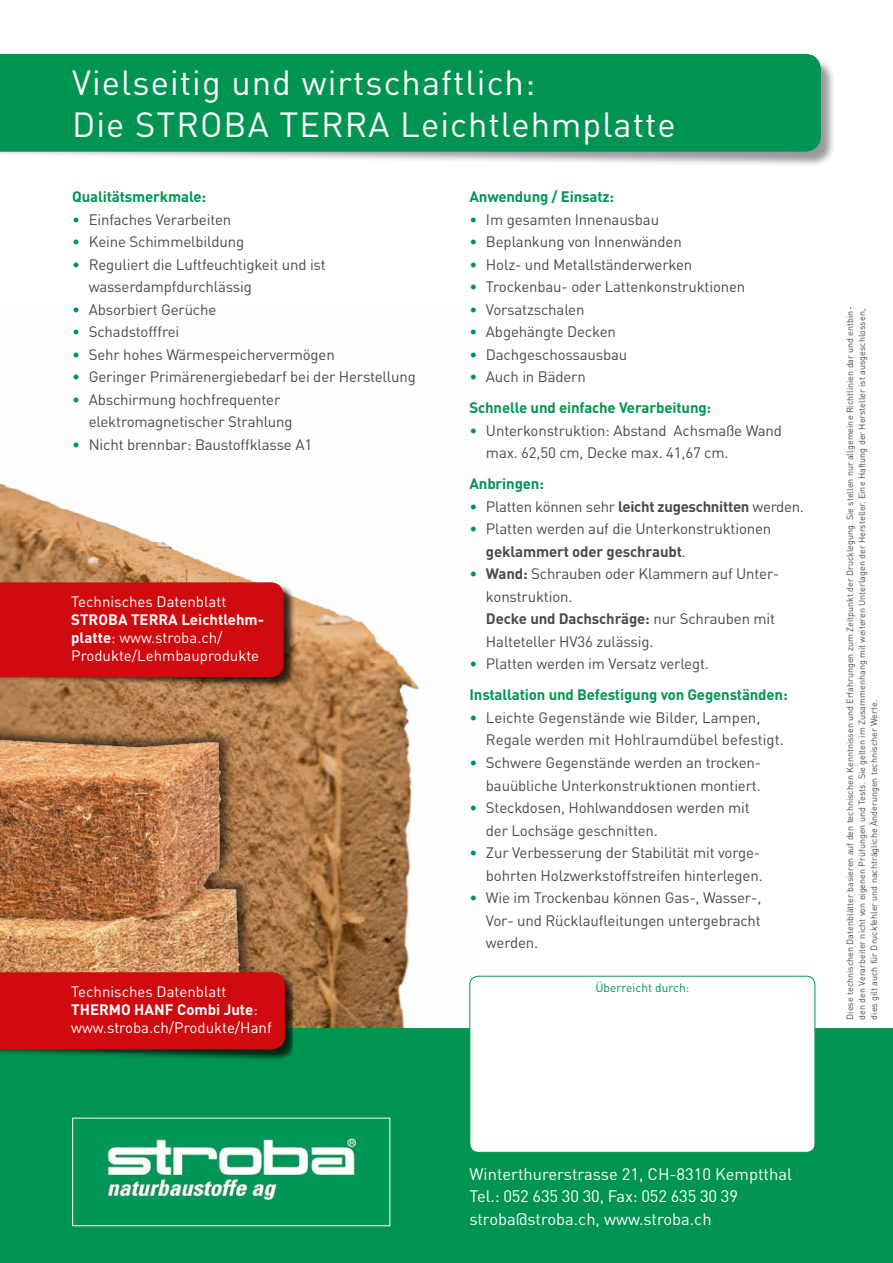
<style>
.page{position:relative;width:893px;height:1263px;background:#fff}
.page>*{position:absolute;margin:0;border:0;box-sizing:border-box;transform-origin:0 0}
.t1{font:34.5px/41.4px "DIN Pro";letter-spacing:.03em;color:#fff}
.t2{font:16.5px/22.5px "DIN Pro";color:#fff}
.t3{font:15px/22.5px "DIN Pro";letter-spacing:-.01em;color:#4a4a49}
.t4{font:700 15px/31px "DIN Pro";letter-spacing:-.01em;color:#009453}
.t5{font:15px/18px "DIN Pro";color:#fff}
.t6{font:12px "DIN Pro";color:#009453}
.t7{font:9px/12px "DIN Pro";color:#4a4a49}
.s1{color:#009453}
.s2{font-weight:700}
.s3{font-weight:400}
.s4{font-weight:400;color:#4a4a49}
</style>
<div class="page">
<img style="left:0;top:483px;width:478px;height:546px">
<hr style="left:892px;top:839px;width:1px;height:424px;background:#009453">
<div style="left:0;top:1029px;width:893px;height:234px;background:#009453"></div>
<div style="left:0;top:57px;width:836px;height:111px;background:#000;opacity:.4"></div>
<div style="left:0;top:54px;width:821px;height:98px;background:#009453"></div>
<img style="left:107px;top:1136px;width:250px;height:66px">
<div style="left:470px;top:976px;width:345px;height:176px;background:#fff;border-radius:9px"></div>
<div style="left:469px;top:976px;width:346px;height:177px;border:1px solid #009453;border-radius:9px"></div>
<img style="left:0;top:697px;width:271px;height:275px">
<div style="left:0;top:974px;width:293px;height:87px;background:#000;opacity:.75"></div>
<div style="left:0;top:972px;width:285px;height:77px;background:#cf0b10"></div>
<div style="left:0;top:584px;width:295px;height:105px;background:#000;opacity:.75"></div>
<div style="left:0;top:582px;width:283px;height:95px;background:#cf0b10"></div>
<h1 class="t1" style="left:72px;top:61px;width:605px">Vielseitig und wirtschaftlich:<br>Die STROBA TERRA Leichtlehmplatte</h1>
<p class="t4" style="left:72px;top:181px;width:135px">Qualitätsmerkmale:</p>
<p class="t3" style="left:72px;top:208px;width:161px"><span class="s1">•</span> Einfaches Verarbeiten</p>
<p class="t3" style="left:72px;top:230px;width:173px"><span class="s1">•</span> Keine Schimmelbildung</p>
<p class="t3" style="left:89px;top:253px;width:238px;text-indent:-16px"><span class="s1">•</span> Reguliert die Luftfeuchtigkeit und ist wasserdampfdurchlässig</p>
<p class="t3" style="left:72px;top:298px;width:146px"><span class="s1">•</span> Absorbiert Gerüche</p>
<p class="t3" style="left:72px;top:320px;width:108px"><span class="s1">•</span> Schadstofffrei</p>
<p class="t3" style="left:72px;top:343px;width:264px"><span class="s1">•</span> Sehr hohes Wärmespeichervermögen</p>
<p class="t3" style="left:72px;top:365px;width:345px"><span class="s1">•</span> Geringer Primärenergiebedarf bei der Herstellung</p>
<p class="t3" style="left:89px;top:388px;width:205px;text-indent:-16px"><span class="s1">•</span> Abschirmung hochfrequenter elektromagnetischer Strahlung</p>
<p class="t3" style="left:72px;top:433px;width:241px"><span class="s1">•</span> Nicht brennbar: Baustoffklasse A1</p>
<p class="t5" style="left:71px;top:592px;width:157px">Technisches Datenblatt</p>
<p class="t5" style="left:71px;top:610px;width:194px"><span class="s2">STROBA TERRA Leichtlehm&shy;platte</span>: www.stroba.ch/<br>Produkte/Lehmbauprodukte</p>
<p class="t5" style="left:71px;top:982px;width:202px">Technisches Datenblatt<br><span class="s2">THERMO HANF Combi Jute</span>: www.stroba.ch/Produkte/Hanf</p>
<p class="t4" style="left:469px;top:181px;width:146px">Anwendung / Einsatz:</p>
<p class="t3" style="left:469px;top:208px;width:191px"><span class="s1">•</span> Im gesamten Innenausbau</p>
<p class="t3" style="left:469px;top:230px;width:214px"><span class="s1">•</span> Beplankung von Innenwänden</p>
<p class="t3" style="left:469px;top:253px;width:224px"><span class="s1">•</span> Holz- und Metallständerwerken</p>
<p class="t3" style="left:469px;top:275px;width:277px"><span class="s1">•</span> Trockenbau- oder Lattenkonstruktionen</p>
<p class="t3" style="left:469px;top:298px;width:117px"><span class="s1">•</span> Vorsatzschalen</p>
<p class="t3" style="left:469px;top:320px;width:148px"><span class="s1">•</span> Abgehängte Decken</p>
<p class="t3" style="left:469px;top:343px;width:159px"><span class="s1">•</span> Dachgeschossausbau</p>
<p class="t4" style="left:469px;top:361px;width:243px"><span class="s3">•</span> <span class="s4">Auch in Bädern<br></span>Schnelle und einfache Verarbeitung:</p>
<p class="t3" style="left:486px;top:419px;width:297px;text-indent:-16px"><span class="s1">•</span> Unterkonstruktion: Abstand Achsmaße Wand max. 62,50 cm, Decke max. 41,67 cm.</p>
<p class="t4" style="left:469px;top:468px;width:76px">Anbringen:</p>
<p class="t3" style="left:469px;top:495px;width:336px"><span class="s1">•</span> Platten können sehr <span class="s2">leicht zugeschnitten</span> werden.</p>
<p class="t3" style="left:486px;top:517px;width:287px;text-indent:-16px"><span class="s1">•</span> Platten werden auf die Unterkonstruktionen <span class="s2">geklammert oder geschraubt</span>.</p>
<p class="t3" style="left:486px;top:562px;width:295px;text-indent:-16px"><span class="s1">•</span> <span class="s2">Wand:</span> Schrauben oder Klammern auf Unter&shy;konstruktion.<br><span class="s2">Decke und Dachschräge:</span> nur Schrauben mit<br>Halteteller HV36 zulässig.</p>
<p class="t4" style="left:469px;top:648px;width:320px"><span class="s3">•</span> <span class="s4">Platten werden im Versatz verlegt.<br></span>Installation und Befestigung von Gegenständen:</p>
<p class="t3" style="left:486px;top:706px;width:299px;text-indent:-16px"><span class="s1">•</span> Leichte Gegenstände wie Bilder, Lampen,<br>Regale werden mit Hohlraumdübel befestigt.</p>
<p class="t3" style="left:469px;top:751px;width:293px;text-align:right"><span class="s1">•</span> Schwere Gegenstände werden an trocken&shy;bauübliche Unterkonstruktionen montiert.</p>
<p class="t3" style="left:486px;top:796px;width:265px;text-indent:-16px"><span class="s1">•</span> Steckdosen, Hohlwanddosen werden mit der Lochsäge geschnitten.</p>
<p class="t3" style="left:469px;top:841px;width:295px;text-align:right"><span class="s1">•</span> Zur Verbesserung der Stabilität mit vorge&shy;bohrten Holzwerkstoffstreifen hinterlegen.</p>
<p class="t3" style="left:486px;top:886px;width:277px;text-align:justify;text-indent:-16px"><span class="s1">•</span> Wie im Trockenbau können Gas-, Wasser-, Vor- und Rücklaufleitungen untergebracht werden.</p>
<p class="t6" style="left:595px;top:979px;width:95px">Überreicht durch:</p>
<p class="t7" style="left:843px;top:1020px;width:714px;rotate:-90deg">Diese technischen Datenblätter basieren auf den technischen Kenntnissen und Erfahrungen zum Zeitpunkt der Drucklegung. Sie stellen nur allgemeine Richtlinien dar und entbin&shy;den den Verarbeiter nicht von eigenen Prüfungen und Tests. Sie gelten im Zusammenhang mit weiteren Unterlagen der Hersteller. Eine Haftung der Hersteller ist ausgeschlossen, dies gilt auch für Druckfehler und nachträgliche Änderungen technischer Werte.</p>
<p class="t2" style="left:469px;top:1162px;width:324px">Winterthurerstrasse 21, CH-8310 Kemptthal<br>Tel.: 052 635 30 30, Fax: 052 635 30 39 stroba@stroba.ch, www.stroba.ch</p>
</div>
